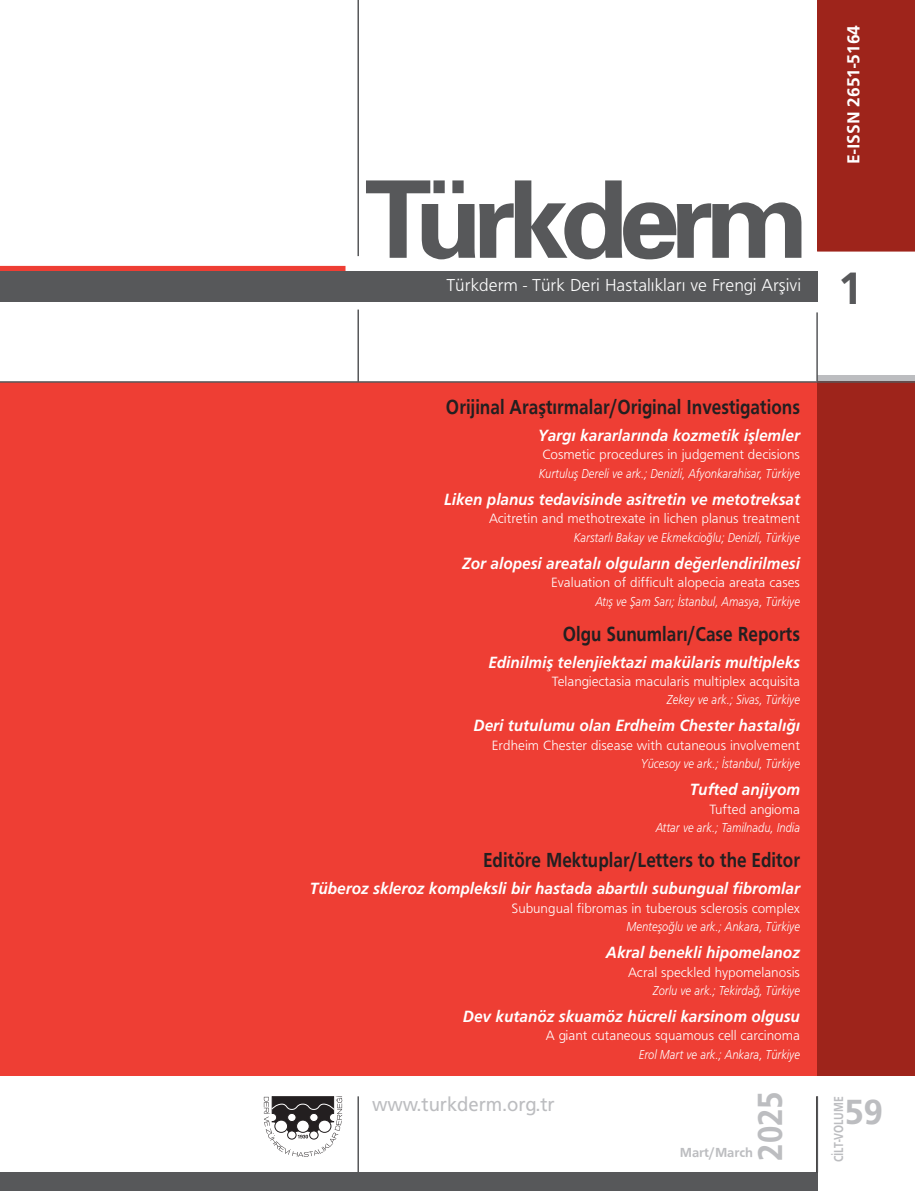
<style>
.page{position:relative;width:915px;height:1191px;background:#fff}
.page>*{position:absolute;margin:0;border:0;box-sizing:border-box;transform-origin:0 0}
.t1{font:45px "Frutiger Bold Tr";color:#57585a}
.t2{font:36px "Frugal Bold Tr";color:#bcbdc0;scale:.9 1}
.t3{font:36px "Frugal Bold Tr";color:#bcbdc0}
.KAPAK-TÜR{font:21px "Frugal Bold Tr";color:#231f20;scale:.85 1}
.t4{font:19.5px "Frutiger Normal Tr";letter-spacing:-.005em;color:#bcbdc0;scale:.95 1}
.t5{font:18px "Frugal Normal Tr";color:#fff}
.t6{font:18px "Frugal Bold Tr";color:#fff}
.K-1{font:16.8px "Frugal Bold Italic Tr";color:#fff;scale:.94 1}
.K-2{font:14.1px "Frugal Normal Tr";color:#fff}
.K-3{font:13.5px "Frugal Italic Tr";color:#fff;scale:.85 1}
.t7{font:13.5px "Frugal Bold Tr";letter-spacing:-.005em;color:#bcbdc0;scale:.8 1}
.t8{font:13.5px "Frugal Bold Tr";letter-spacing:-.005em;color:#bcbdc0}
</style>
<div class="page">
<div style="left:817px;top:0;width:97px;height:251px;background:#9e241b"></div>
<hr style="left:357px;top:309px;width:2px;height:106px;background:#57585a">
<hr style="left:357px;top:0;width:2px;height:256px;background:#57585a">
<div style="left:816px;top:375px;width:98px;height:14px;background:#bcbdc0"></div>
<svg style="left:366px;top:180px;width:435px;height:79px"></svg>
<div style="left:0;top:382px;width:817px;height:694px;background:#ee3e34"></div>
<div style="left:816px;top:381px;width:98px;height:695px;background:#9e241b"></div>
<hr style="left:0;top:381px;width:914px;height:2px;background:#57585a">
<div style="left:0;top:266px;width:345px;height:5px;background:#ee3e34"></div>
<div style="left:0;top:271px;width:816px;height:31px;background:#57585a"></div>
<hr style="left:816px;top:312px;width:1px;height:69px;background:#57585a">
<div style="left:0;top:1172px;width:817px;height:19px;background:#57585a"></div>
<hr style="left:815px;top:1096px;width:2px;height:76px;background:#231f20">
<hr style="left:816px;top:1096px;width:1px;height:76px;background:#57585a">
<hr style="left:357px;top:1096px;width:2px;height:76px;background:#57585a">
<svg style="left:264px;top:1096px;width:78px;height:61px"></svg>
<p class="t6" style="left:842px;top:163px;width:140px;rotate:-90deg">E-ISSN 2651-5164</p>
<p class="t5" style="left:446px;top:275px;width:356px">Türkderm - Türk Deri Hastalıkları ve Frengi Arşivi</p>
<p class="KAPAK-TÜR" style="left:446px;top:395px;width:418px">Orijinal Araştırmalar/Original Investigations</p>
<p class="K-1" style="left:537px;top:425px;width:280px">Yargı kararlarında kozmetik işlemler</p>
<p class="K-2" style="left:542px;top:447px;width:259px">Cosmetic procedures in judgement decisions</p>
<p class="K-3" style="left:538px;top:465px;width:309px">Kurtuluş Dereli ve ark.; Denizli, Afyonkarahisar, Türkiye</p>
<p class="K-1" style="left:444px;top:489px;width:380px">Liken planus tedavisinde asitretin ve metotreksat</p>
<p class="K-2" style="left:489px;top:510px;width:312px">Acitretin and methotrexate in lichen planus treatment</p>
<p class="K-3" style="left:573px;top:529px;width:267px">Karstarlı Bakay ve Ekmekcioğlu; Denizli, Türkiye</p>
<p class="K-1" style="left:462px;top:553px;width:360px">Zor alopesi areatalı olguların değerlendirilmesi</p>
<p class="K-2" style="left:551px;top:574px;width:250px">Evaluation of difficult alopecia areata cases</p>
<p class="K-3" style="left:595px;top:593px;width:242px">Atış ve Şam Sarı; İstanbul, Amasya, Türkiye</p>
<p class="KAPAK-TÜR" style="left:562px;top:621px;width:280px">Olgu Sunumları/Case Reports</p>
<p class="K-1" style="left:488px;top:652px;width:333px">Edinilmiş telenjiektazi makülaris multipleks</p>
<p class="K-2" style="left:551px;top:673px;width:249px">Telangiectasia macularis multiplex acquisita</p>
<p class="K-3" style="left:666px;top:692px;width:158px">Zekey ve ark.; Sivas, Türkiye</p>
<p class="K-1" style="left:473px;top:716px;width:348px">Deri tutulumu olan Erdheim Chester hastalığı</p>
<p class="K-2" style="left:491px;top:737px;width:310px">Erdheim Chester disease with cutaneous involvement</p>
<p class="K-3" style="left:640px;top:756px;width:189px">Yücesoy ve ark.; İstanbul, Türkiye</p>
<p class="K-1" style="left:689px;top:780px;width:119px">Tufted anjiyom</p>
<p class="K-2" style="left:709px;top:801px;width:92px">Tufted angioma</p>
<p class="K-3" style="left:655px;top:820px;width:171px">Attar ve ark.; Tamilnadu, India</p>
<p class="KAPAK-TÜR" style="left:483px;top:848px;width:374px">Editöre Mektuplar/Letters to the Editor</p>
<p class="K-1" style="left:310px;top:879px;width:522px">Tüberoz skleroz kompleksli bir hastada abartılı subungual fibromlar</p>
<p class="K-2" style="left:511px;top:900px;width:290px">Subungual fibromas in tuberous sclerosis complex</p>
<p class="K-3" style="left:626px;top:919px;width:205px">Menteşoğlu ve ark.; Ankara, Türkiye</p>
<p class="K-1" style="left:605px;top:942px;width:208px">Akral benekli hipomelanoz</p>
<p class="K-2" style="left:628px;top:964px;width:173px">Acral speckled hypomelanosis</p>
<p class="K-3" style="left:652px;top:982px;width:174px">Zorlu ve ark.; Tekirdağ, Türkiye</p>
<p class="K-1" style="left:462px;top:1006px;width:360px">Dev kutanöz skuamöz hücreli karsinom olgusu</p>
<p class="K-2" style="left:545px;top:1027px;width:255px">A giant cutaneous squamous cell carcinoma</p>
<p class="K-3" style="left:638px;top:1046px;width:191px">Erol Mart ve ark.; Ankara, Türkiye</p>
<p class="t1" style="left:837px;top:261px;width:27px">1</p>
<p class="t4" style="left:372px;top:1093px;width:194px">www.turkderm.org.tr</p>
<p class="t2" style="left:749px;top:1160px;width:78px;rotate:-90deg">2025</p>
<p class="t7" style="left:830px;top:1162px;width:84px;rotate:-90deg">CİLT-VOLUME</p>
<p class="t3" style="left:844px;top:1091px;width:40px">59</p>
<p class="t8" style="left:679px;top:1144px;width:75px">Mart/March</p>
</div>
